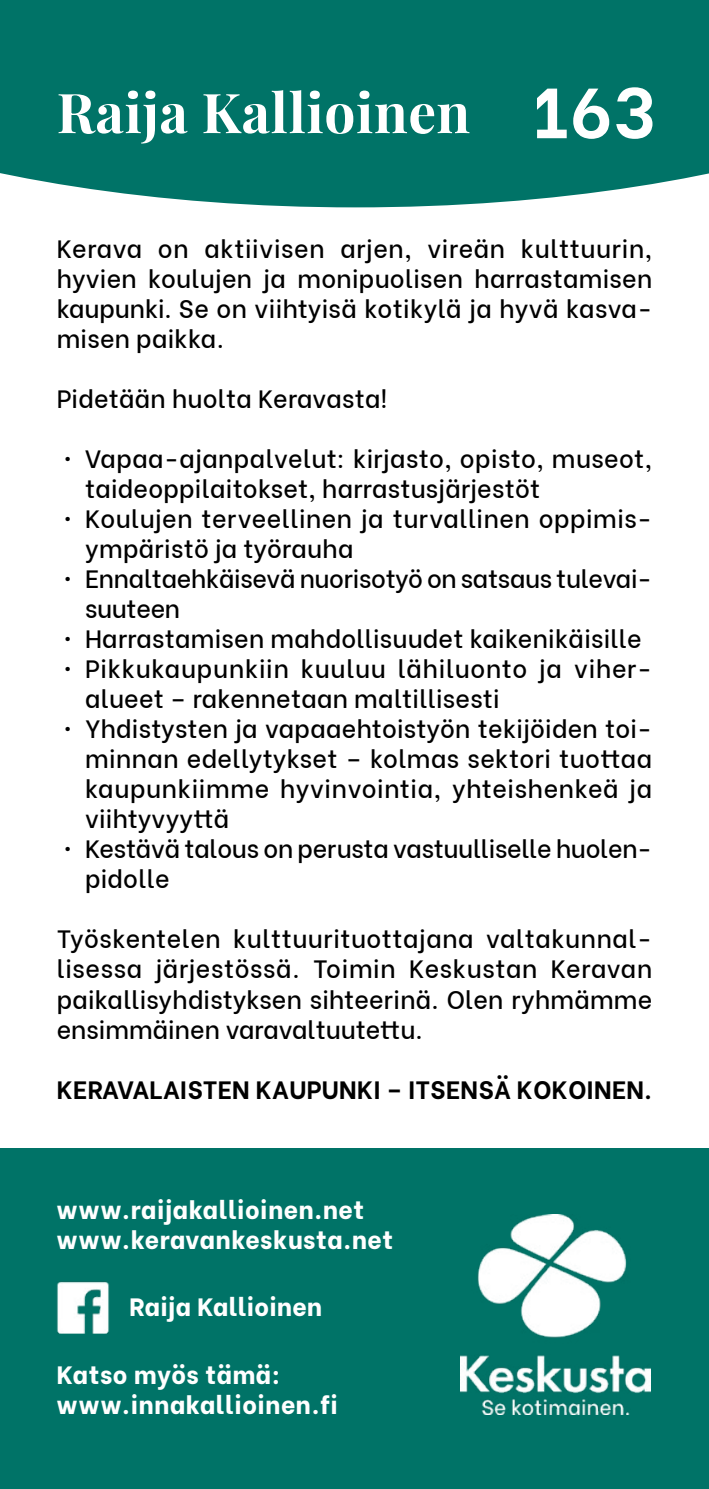
<style>
.page{position:relative;width:709px;height:1489px;background:#fff}
.page>*{position:absolute;margin:0;border:0;box-sizing:border-box;transform-origin:0 0}
.t1{font:700 70.75px "Be Vietnam";color:#fff}
.t2{font:55px "Playfair Display";letter-spacing:.01em;color:#fff}
.t3{font:500 25px/30px "Be Vietnam";letter-spacing:.01em;color:#000;text-align:justify}
.t4{font:800 25px/30px "Be Vietnam";letter-spacing:.02em;color:#fff}
.t5{font:500 25px "Be Vietnam";letter-spacing:-.01em;color:#000}
.t6{font:500 25px "Be Vietnam";letter-spacing:.03em;color:#000}
.t7{font:700 25px "Be Vietnam";letter-spacing:.01em;color:#000}
.s1{font-weight:800}
</style>
<div class="page">
<div style="left:0;top:0;width:709px;height:207px;background:#007367"></div>
<div style="left:0;top:1148px;width:709px;height:340px;background:#007367"></div>
<img style="left:461px;top:1214px;width:189px;height:200px">
<img style="left:57px;top:1281px;width:52px;height:52px">
<h2 class="t2" style="left:57px;top:69px;width:415px">Raija Kallioinen</h2>
<h1 class="t1" style="left:531px;top:54px;width:126px">163</h1>
<p class="t3" style="left:57px;top:231px;width:597px">Kerava on aktiivisen arjen, vireän kulttuurin, hyvien koulujen ja monipuolisen harrastamisen kaupunki. Se on viihtyisä kotikylä ja hyvä kasva&shy;misen paikka.</p>
<p class="t3" style="left:57px;top:381px;width:332px">Pidetään huolta Keravasta!</p>
<p class="t3" style="left:64px;top:441px;width:590px"><span class="s1">·</span> Vapaa-ajanpalvelut: kirjasto, opisto, museot,</p>
<p class="t3" style="left:85px;top:471px;width:456px">taideoppilaitokset, harrastusjärjestöt</p>
<p class="t3" style="left:64px;top:501px;width:590px"><span class="s1">·</span> Koulujen terveellinen ja turvallinen oppimis-</p>
<p class="t3" style="left:85px;top:531px;width:270px">ympäristö ja työrauha</p>
<p class="t5" style="left:64px;top:558px;width:590px"><span class="s1">·</span> Ennaltaehkäisevä nuorisotyö on satsaus tulevai-</p>
<p class="t5" style="left:85px;top:588px;width:97px">suuteen</p>
<p class="t3" style="left:64px;top:621px;width:579px"><span class="s1">·</span> Harrastamisen mahdollisuudet kaikenikäisille</p>
<p class="t6" style="left:64px;top:648px;width:590px"><span class="s1">·</span> Pikkukaupunkiin kuuluu lähiluonto ja viher-</p>
<p class="t3" style="left:85px;top:681px;width:416px">alueet – rakennetaan maltillisesti</p>
<p class="t3" style="left:64px;top:711px;width:590px"><span class="s1">·</span> Yhdistysten ja vapaaehtoistyön tekijöiden toi-</p>
<p class="t3" style="left:85px;top:741px;width:568px">minnan edellytykset – kolmas sektori tuottaa</p>
<p class="t3" style="left:85px;top:771px;width:568px">kaupunkiimme hyvinvointia, yhteishenkeä ja</p>
<p class="t3" style="left:85px;top:801px;width:146px">viihtyvyyttä</p>
<p class="t5" style="left:64px;top:828px;width:590px"><span class="s1">·</span> Kestävä talous on perusta vastuulliselle huolen-</p>
<p class="t3" style="left:85px;top:861px;width:86px">pidolle</p>
<p class="t3" style="left:57px;top:921px;width:597px">Työskentelen kulttuurituottajana valtakunnal&shy;lisessa järjestössä. Toimin Keskustan Keravan paikallisyhdistyksen sihteerinä. Olen ryhmämme ensimmäinen varavaltuutettu.</p>
<p class="t7" style="left:57px;top:1068px;width:597px">KERAVALAISTEN KAUPUNKI – ITSENSÄ KOKOINEN.</p>
<p class="t4" style="left:57px;top:1191px;width:338px">www.raijakallioinen.net www.keravankeskusta.net</p>
<p class="t4" style="left:129px;top:1289px;width:194px">Raija Kallioinen</p>
<p class="t4" style="left:57px;top:1356px;width:283px">Katso myös tämä: www.innakallioinen.fi</p>
</div>
